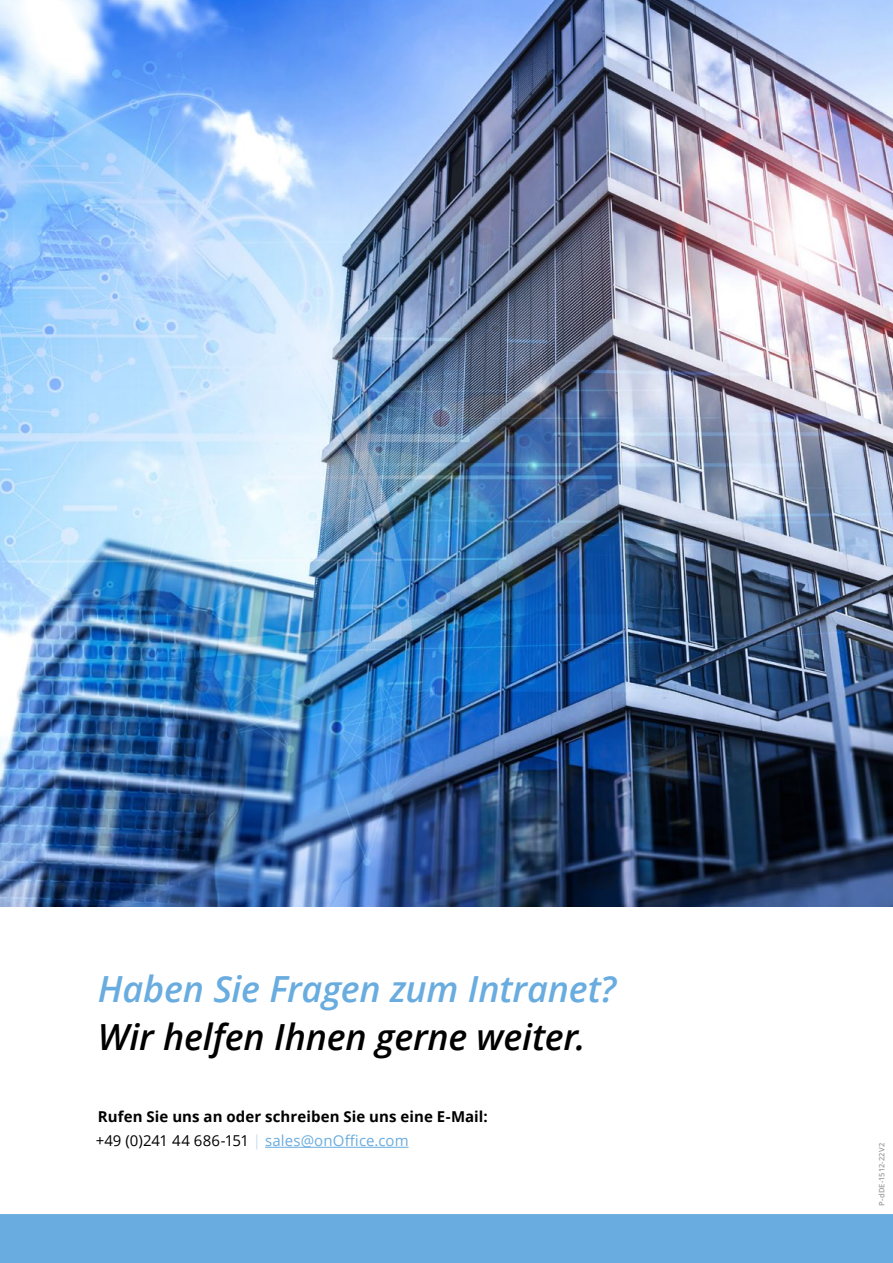
<style>
.page{position:relative;width:893px;height:1263px;background:#fff}
.page>*{position:absolute;margin:0;border:0;box-sizing:border-box;transform-origin:0 0}
.t1{font:italic 600 36px "Open Sans";letter-spacing:-.005em;color:#69acdf}
.t2{font:italic 600 36px "Open Sans";letter-spacing:-.005em;color:#000}
.t3{font:700 15px/24px "Open Sans";letter-spacing:.005em;color:#000}
.t4{font:600 7.5px "Open Sans";letter-spacing:.03em;color:#9d9d9c}
.s1{font-weight:400}
.s2{font-weight:400;color:#caddf4}
.s3{font-weight:400;color:#69acdf}
</style>
<div class="page">
<div style="left:0;top:1214px;width:893px;height:49px;background:#69acdf"></div>
<img style="left:0;top:0;width:893px;height:906px">
<hr style="left:265px;top:1147px;width:144px;height:1px;background:#69acdf">
<h1 class="t1" style="left:98px;top:964px;width:520px">Haben Sie Fragen zum Intranet?</h1>
<h1 class="t2" style="left:98px;top:1012px;width:489px">Wir helfen Ihnen gerne weiter.</h1>
<p class="t3" style="left:96px;top:1104px;width:394px">Rufen Sie uns an oder schreiben Sie uns eine E-Mail: <span class="s1">+49 (0)241 44 686-151</span> <span class="s2">|</span> <span class="s3">sales@onOffice.com</span></p>
<p class="t4" style="left:877px;top:1206px;width:65px;rotate:-90deg">P-dDE-1512-22V2</p>
</div>
